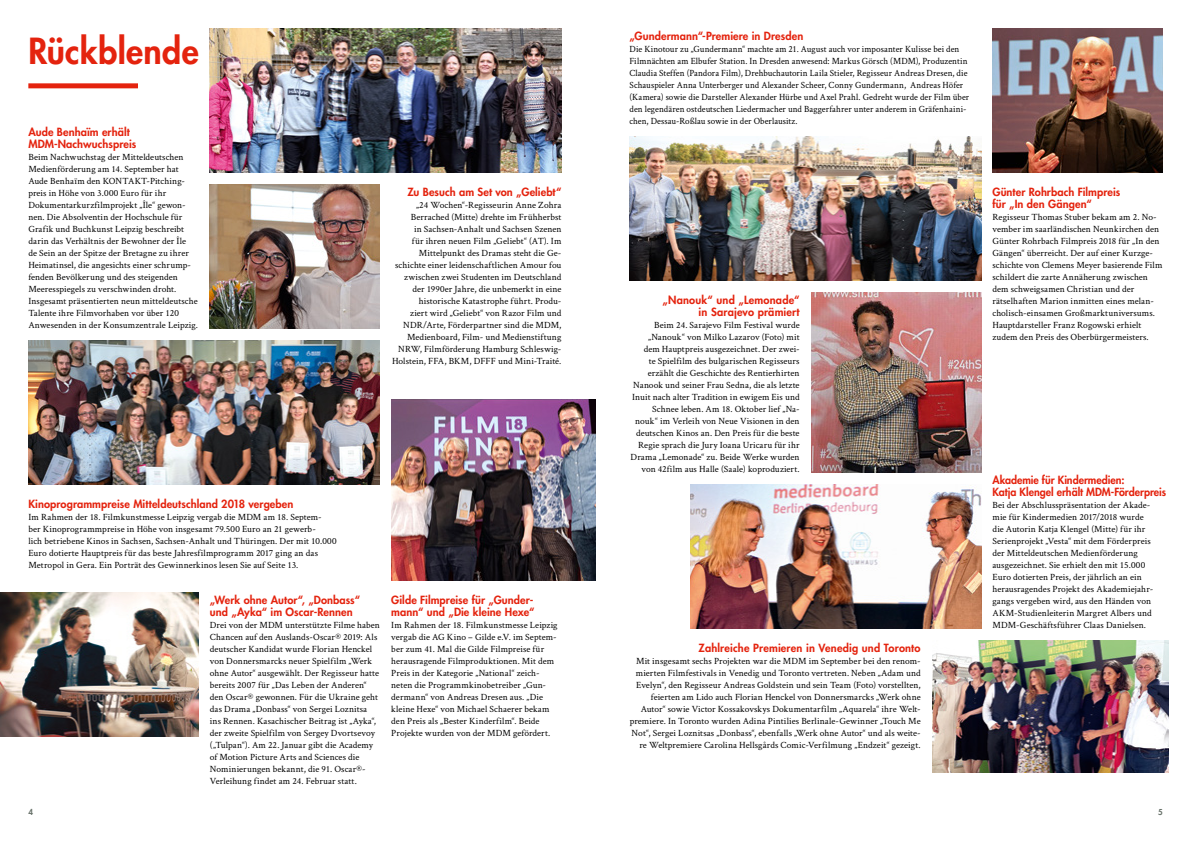
<style>
.page{position:relative;width:1191px;height:842px;background:#fff}
.page>*{position:absolute;margin:0;border:0;box-sizing:border-box;transform-origin:0 0}
.t1{font:800 35px "Futura Std";letter-spacing:.01em;color:#e4230e}
.t2{font:800 11px/12px "Futura Std";letter-spacing:.005em;color:#e4230e}
.t3{font:9.5px/12px "Crimson Text";letter-spacing:.005em;color:#000}
.t4{font:9.5px/12px "Crimson Text";letter-spacing:.005em;color:#000;scale:.96 1}
.t5{font:800 8px "Futura Std";color:#677169}
</style>
<div class="page">
<div style="left:28px;top:83px;width:110px;height:5px;background:#e4230e"></div>
<img style="left:210px;top:28px;width:351px;height:144px">
<img style="left:690px;top:484px;width:291px;height:144px">
<img style="left:0;top:592px;width:198px;height:144px">
<img style="left:210px;top:184px;width:170px;height:144px">
<img style="left:28px;top:340px;width:352px;height:144px">
<img style="left:629px;top:136px;width:352px;height:144px">
<img style="left:391px;top:399px;width:204px;height:181px">
<img style="left:992px;top:28px;width:170px;height:144px">
<img style="left:932px;top:640px;width:236px;height:132px">
<img style="left:811px;top:292px;width:170px;height:180px">
<h1 class="t1" style="left:28px;top:29px;width:172px">Rückblende</h1>
<p class="t2" style="left:28px;top:126px;width:109px">Aude Benhaïm erhält<br>MDM-Nachwuchspreis</p>
<p class="t3" style="left:28px;top:151px;width:171px">Beim Nachwuchstag der Mitteldeutschen Medienförderung am 14. September hat Aude Benhaïm den KONTAKT-Pitching&shy;preis in Höhe von 3.000 Euro für ihr Dokumentarkurzfilmprojekt „Île“ gewon&shy;nen. Die Absolventin der Hochschule für Grafik und Buchkunst Leipzig beschreibt darin das Verhältnis der Bewohner der Île<br>de Sein an der Spitze der Bretagne zu ihrer Heimatinsel, die angesichts einer schrump&shy;fenden Bevölkerung und des steigenden Meeresspiegels zu verschwinden droht.<br>Insgesamt präsentierten neun mitteldeutsche Talente ihre Filmvorhaben vor über 120<br>Anwesenden in der Konsumzentrale Leipzig.</p>
<p class="t2" style="left:407px;top:186px;width:156px">Zu Besuch am Set von „Geliebt“</p>
<p class="t3" style="left:392px;top:199px;width:171px;text-align:right">„24 Wochen“-Regisseurin Anne Zohra Berrached (Mitte) drehte im Frühherbst<br>in Sachsen-Anhalt und Sachsen Szenen<br>für ihren neuen Film „Geliebt“ (AT). Im Mittelpunkt des Dramas steht die Ge&shy;schichte einer leidenschaftlichen Amour fou zwischen zwei Studenten im Deutschland der 1990er Jahre, die unbemerkt in eine historische Katastrophe führt. Produ-<br>ziert wird „Geliebt“ von Razor Film und NDR/Arte, Förderpartner sind die MDM, Medienboard, Film- und Medienstiftung NRW, Filmförderung Hamburg Schleswig-Holstein, FFA, BKM, DFFF und Mini-Traité.</p>
<p class="t2" style="left:28px;top:498px;width:267px">Kinoprogrammpreise Mitteldeutschland 2018 vergeben</p>
<p class="t3" style="left:28px;top:511px;width:310px">Im Rahmen der 18. Filmkunstmesse Leipzig vergab die MDM am 18. Septem-<br>ber Kinoprogrammpreise in Höhe von insgesamt 79.500 Euro an 21 gewerb-<br>lich betriebene Kinos in Sachsen, Sachsen-Anhalt und Thüringen. Der mit 10.000<br>Euro dotierte Hauptpreis für das beste Jahresfilmprogramm 2017 ging an das Metropol in Gera. Ein Porträt des Gewinnerkinos lesen Sie auf Seite 13.</p>
<p class="t2" style="left:210px;top:594px;width:152px">„Werk ohne Autor“, „Donbass“ und „Ayka“ im Oscar-Rennen</p>
<p class="t3" style="left:210px;top:619px;width:172px">Drei von der MDM unterstützte Filme haben Chancen auf den Auslands-Oscar® 2019: Als deutscher Kandidat wurde Florian Henckel von Donnersmarcks neuer Spielfilm „Werk ohne Autor“ ausgewählt. Der Regisseur hatte bereits 2007 für „Das Leben der Anderen“ den Oscar® gewonnen. Für die Ukraine geht das Drama „Donbass“ von Sergei Loznitsa ins Rennen. Kasachischer Beitrag ist „Ayka“, der zweite Spielfilm von Sergey Dvortsevoy („Tulpan“). Am 22. Januar gibt die Academy of Motion Picture Arts and Sciences die Nominierungen bekannt, die 91. Oscar®- Verleihung findet am 24. Februar statt.</p>
<p class="t2" style="left:391px;top:594px;width:145px">Gilde Filmpreise für „Gunder&shy;mann“ und „Die kleine Hexe“</p>
<p class="t3" style="left:391px;top:619px;width:168px">Im Rahmen der 18. Filmkunstmesse Leipzig vergab die AG Kino – Gilde e.V. im Septem&shy;ber zum 41. Mal die Gilde Filmpreise für herausragende Filmproduktionen. Mit dem Preis in der Kategorie „National“ zeich&shy;neten die Programmkinobetreiber „Gun&shy;dermann“ von Andreas Dresen aus. „Die kleine Hexe“ von Michael Schaerer bekam den Preis als „Bester Kinderfilm“. Beide Projekte wurden von der MDM gefördert.</p>
<p class="t2" style="left:629px;top:30px;width:175px">„Gundermann“-Premiere in Dresden</p>
<p class="t4" style="left:629px;top:43px;width:355px">Die Kinotour zu „Gundermann“ machte am 21. August auch vor imposanter Kulisse bei den Filmnächten am Elbufer Station. In Dresden anwesend: Markus Görsch (MDM), Produzentin Claudia Steffen (Pandora Film), Drehbuchautorin Laila Stieler, Regisseur Andreas Dresen, die Schauspieler Anna Unterberger und Alexander Scheer, Conny Gundermann, Andreas Höfer (Kamera) sowie die Darsteller Alexander Hürbe und Axel Prahl. Gedreht wurde der Film über den legendären ostdeutschen Liedermacher und Baggerfahrer unter anderem in Gräfenhaini&shy;chen, Dessau-Roßlau sowie in der Oberlausitz.</p>
<p class="t2" style="left:662px;top:294px;width:139px;text-align:right">„Nanouk“ und „Lemonade“ in Sarajevo prämiert</p>
<p class="t3" style="left:630px;top:319px;width:171px;text-align:right">Beim 24. Sarajevo Film Festival wurde „Nanouk“ von Milko Lazarov (Foto) mit dem Hauptpreis ausgezeichnet. Der zwei-<br>te Spielfilm des bulgarischen Regisseurs erzählt die Geschichte des Rentierhirten Nanook und seiner Frau Sedna, die als letzte Inuit nach alter Tradition in ewigem Eis und Schnee leben. Am 18. Oktober lief „Na&shy;nouk“ im Verleih von Neue Visionen in den deutschen Kinos an. Den Preis für die beste Regie sprach die Jury Ioana Uricaru für ihr Drama „Lemonade“ zu. Beide Werke wurden von 42film aus Halle (Saale) koproduziert.</p>
<p class="t2" style="left:698px;top:642px;width:223px">Zahlreiche Premieren in Venedig und Toronto</p>
<p class="t3" style="left:629px;top:655px;width:292px;text-align:right">Mit insgesamt sechs Projekten war die MDM im September bei den renom&shy;mierten Filmfestivals in Venedig und Toronto vertreten. Neben „Adam und Evelyn“, den Regisseur Andreas Goldstein und sein Team (Foto) vorstellten, feierten am Lido auch Florian Henckel von Donnersmarcks „Werk ohne Autor“ sowie Victor Kossakovskys Dokumentarfilm „Aquarela“ ihre Welt&shy;premiere. In Toronto wurden Adina Pintilies Berlinale-Gewinner „Touch Me Not“, Sergei Loznitsas „Donbass“, ebenfalls „Werk ohne Autor“ und als weite&shy;re Weltpremiere Carolina Hellsgårds Comic-Verfilmung „Endzeit“ gezeigt.</p>
<p class="t2" style="left:992px;top:186px;width:129px">Günter Rohrbach Filmpreis für „In den Gängen“</p>
<p class="t3" style="left:992px;top:211px;width:172px">Regisseur Thomas Stuber bekam am 2. No&shy;vember im saarländischen Neunkirchen den Günter Rohrbach Filmpreis 2018 für „In den Gängen“ überreicht. Der auf einer Kurzge&shy;schichte von Clemens Meyer basierende Film schildert die zarte Annäherung zwischen dem schweigsamen Christian und der rätselhaften Marion inmitten eines melan&shy;cholisch-einsamen Großmarktuniversums.<br>Hauptdarsteller Franz Rogowski erhielt zudem den Preis des Oberbürgermeisters.</p>
<p class="t2" style="left:992px;top:474px;width:175px">Akademie für Kindermedien:<br>Katja Klengel erhält MDM-Förderpreis</p>
<p class="t3" style="left:992px;top:499px;width:162px">Bei der Abschlusspräsentation der Akade&shy;mie für Kindermedien 2017/2018 wurde die Autorin Katja Klengel (Mitte) für ihr Serienprojekt „Vesta“ mit dem Förderpreis der Mitteldeutschen Medienförderung ausgezeichnet. Sie erhielt den mit 15.000<br>Euro dotierten Preis, der jährlich an ein herausragendes Projekt des Akademiejahr&shy;gangs vergeben wird, aus den Händen von AKM-Studienleiterin Margret Albers und MDM-Geschäftsführer Claas Danielsen.</p>
<p class="t5" style="left:28px;top:806px;width:6px">4</p>
<p class="t5" style="left:1158px;top:806px;width:6px">5</p>
</div>
